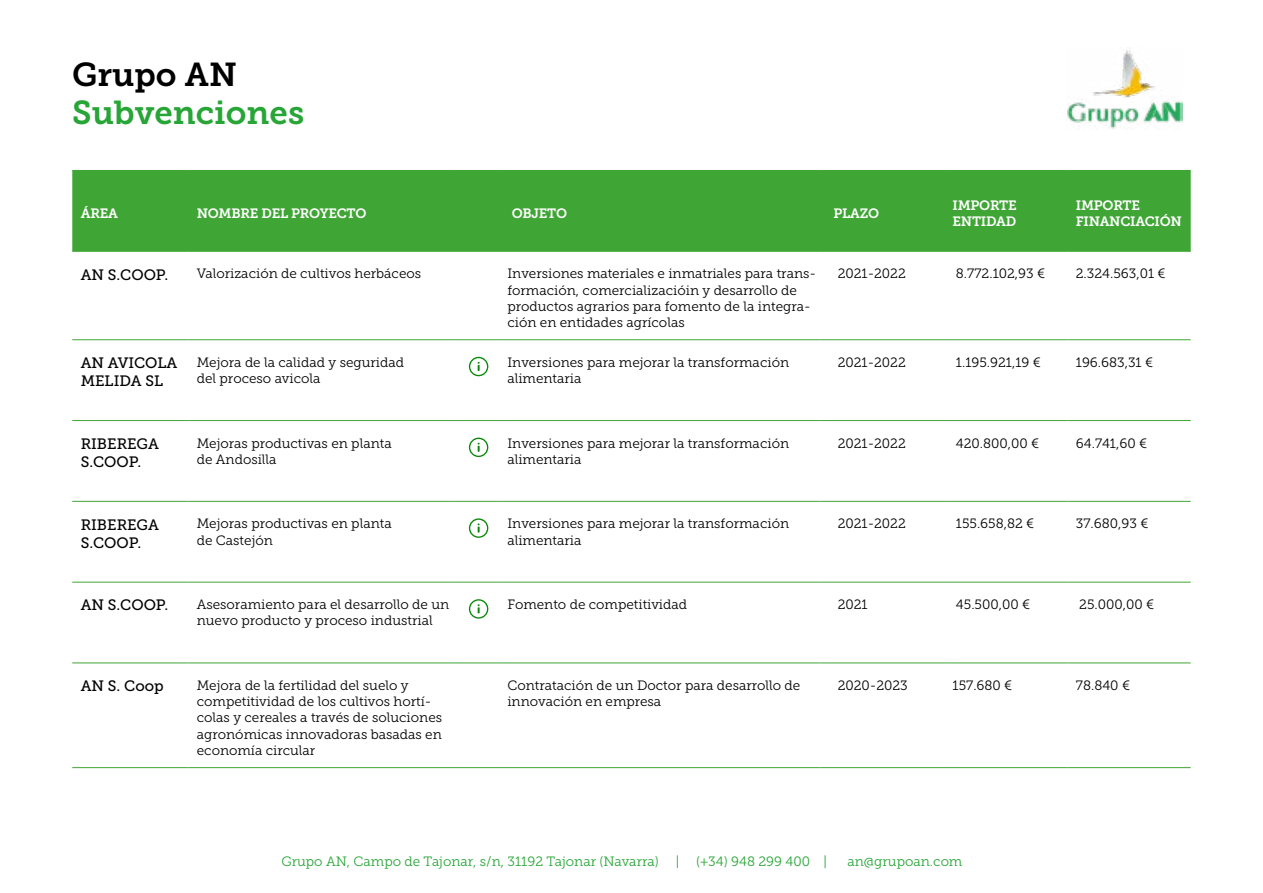
<style>
.page{position:relative;width:1263px;height:893px;background:#fff}
.page>*{position:absolute;margin:0;border:0;box-sizing:border-box;transform-origin:0 0}
.t1{font:33px "Museo Slab 700";color:#27a536}
.t2{font:33px "Museo Slab 700";color:#000}
.t3{font:15px/18px "Museo Slab 500";color:#000}
.t4{font:13.5px/16.2px "Museo Slab 300";color:#000}
.t5{font:13.5px "Museo Slab 300";color:#27a536}
.t6{font:13.5px/16.2px "Museo Slab 700";letter-spacing:-.02em;color:#fff}
</style>
<div class="page">
<img style="left:1067px;top:49px;width:115px;height:80px">
<div style="left:72px;top:171px;width:1119px;height:80px;background:#3fa535"></div>
<hr style="left:72px;top:767px;width:116px;height:1px;background:#3fa535">
<hr style="left:188px;top:767px;width:266px;height:1px;background:#3fa535">
<hr style="left:454px;top:767px;width:45px;height:1px;background:#3fa535">
<hr style="left:499px;top:767px;width:322px;height:1px;background:#3fa535">
<hr style="left:821px;top:767px;width:123px;height:1px;background:#3fa535">
<hr style="left:944px;top:767px;width:123px;height:1px;background:#3fa535">
<hr style="left:1067px;top:767px;width:124px;height:1px;background:#3fa535">
<hr style="left:72px;top:170px;width:116px;height:1px;background:#3fa535">
<hr style="left:188px;top:170px;width:266px;height:1px;background:#3fa535">
<hr style="left:454px;top:170px;width:45px;height:1px;background:#3fa535">
<hr style="left:499px;top:170px;width:322px;height:1px;background:#3fa535">
<hr style="left:821px;top:170px;width:123px;height:1px;background:#3fa535">
<hr style="left:944px;top:170px;width:123px;height:1px;background:#3fa535">
<hr style="left:1067px;top:170px;width:124px;height:1px;background:#3fa535">
<hr style="left:72px;top:251px;width:116px;height:1px;background:#3fa535">
<hr style="left:188px;top:251px;width:266px;height:1px;background:#3fa535">
<hr style="left:454px;top:251px;width:45px;height:1px;background:#3fa535">
<hr style="left:499px;top:251px;width:322px;height:1px;background:#3fa535">
<hr style="left:821px;top:251px;width:123px;height:1px;background:#3fa535">
<hr style="left:944px;top:251px;width:123px;height:1px;background:#3fa535">
<hr style="left:1067px;top:251px;width:124px;height:1px;background:#3fa535">
<hr style="left:72px;top:339px;width:116px;height:1px;background:#3fa535">
<hr style="left:188px;top:339px;width:266px;height:1px;background:#3fa535">
<hr style="left:454px;top:339px;width:45px;height:1px;background:#3fa535">
<hr style="left:499px;top:339px;width:322px;height:1px;background:#3fa535">
<hr style="left:821px;top:339px;width:123px;height:1px;background:#3fa535">
<hr style="left:944px;top:339px;width:123px;height:1px;background:#3fa535">
<hr style="left:1067px;top:339px;width:124px;height:1px;background:#3fa535">
<hr style="left:72px;top:420px;width:116px;height:1px;background:#3fa535">
<hr style="left:188px;top:420px;width:266px;height:1px;background:#3fa535">
<hr style="left:454px;top:420px;width:45px;height:1px;background:#3fa535">
<hr style="left:499px;top:420px;width:322px;height:1px;background:#3fa535">
<hr style="left:821px;top:420px;width:123px;height:1px;background:#3fa535">
<hr style="left:944px;top:420px;width:123px;height:1px;background:#3fa535">
<hr style="left:1067px;top:420px;width:124px;height:1px;background:#3fa535">
<hr style="left:72px;top:501px;width:116px;height:1px;background:#3fa535">
<hr style="left:188px;top:501px;width:266px;height:1px;background:#3fa535">
<hr style="left:454px;top:501px;width:45px;height:1px;background:#3fa535">
<hr style="left:499px;top:501px;width:322px;height:1px;background:#3fa535">
<hr style="left:821px;top:501px;width:123px;height:1px;background:#3fa535">
<hr style="left:944px;top:501px;width:123px;height:1px;background:#3fa535">
<hr style="left:1067px;top:501px;width:124px;height:1px;background:#3fa535">
<hr style="left:72px;top:582px;width:116px;height:1px;background:#3fa535">
<hr style="left:188px;top:582px;width:266px;height:1px;background:#3fa535">
<hr style="left:454px;top:582px;width:45px;height:1px;background:#3fa535">
<hr style="left:499px;top:582px;width:322px;height:1px;background:#3fa535">
<hr style="left:821px;top:582px;width:123px;height:1px;background:#3fa535">
<hr style="left:944px;top:582px;width:123px;height:1px;background:#3fa535">
<hr style="left:1067px;top:582px;width:124px;height:1px;background:#3fa535">
<hr style="left:72px;top:663px;width:116px;height:1px;background:#3fa535">
<hr style="left:188px;top:663px;width:266px;height:1px;background:#3fa535">
<hr style="left:454px;top:663px;width:45px;height:1px;background:#3fa535">
<hr style="left:499px;top:663px;width:322px;height:1px;background:#3fa535">
<hr style="left:821px;top:663px;width:123px;height:1px;background:#3fa535">
<hr style="left:944px;top:663px;width:123px;height:1px;background:#3fa535">
<hr style="left:1067px;top:663px;width:124px;height:1px;background:#3fa535">
<svg style="left:469px;top:357px;width:19px;height:19px"></svg>
<svg style="left:469px;top:438px;width:19px;height:19px"></svg>
<svg style="left:469px;top:518px;width:19px;height:20px"></svg>
<svg style="left:469px;top:599px;width:19px;height:20px"></svg>
<h1 class="t2" style="left:72px;top:56px;width:166px">Grupo AN</h1>
<h1 class="t1" style="left:72px;top:94px;width:233px">Subvenciones</h1>
<p class="t6" style="left:81px;top:205px;width:39px">ÁREA</p>
<p class="t6" style="left:197px;top:205px;width:171px">NOMBRE DEL PROYECTO</p>
<p class="t6" style="left:512px;top:205px;width:57px">OBJETO</p>
<p class="t6" style="left:833px;top:205px;width:47px">PLAZO</p>
<p class="t6" style="left:952px;top:197px;width:66px">IMPORTE<br>ENTIDAD</p>
<p class="t6" style="left:1076px;top:197px;width:108px">IMPORTE<br>FINANCIACIÓN</p>
<p class="t3" style="left:81px;top:265px;width:89px">AN S.COOP.</p>
<p class="t4" style="left:197px;top:266px;width:226px">Valorización de cultivos herbáceos</p>
<p class="t4" style="left:507px;top:266px;width:310px">Inversiones materiales e inmatriales para trans&shy;formación, comercializacióin y desarrollo de productos agrarios para fomento de la integra&shy;ción en entidades agrícolas</p>
<p class="t4" style="left:838px;top:266px;width:70px">2021-2022</p>
<p class="t4" style="left:956px;top:266px;width:91px">8.772.102,93 €</p>
<p class="t4" style="left:1076px;top:266px;width:91px">2.324.563,01 €</p>
<p class="t3" style="left:81px;top:354px;width:98px">AN AVICOLA<br>MELIDA SL</p>
<p class="t4" style="left:197px;top:354px;width:209px">Mejora de la calidad y seguridad del proceso avicola</p>
<p class="t4" style="left:507px;top:354px;width:283px">Inversiones para mejorar la transformación alimentaria</p>
<p class="t4" style="left:838px;top:354px;width:70px">2021-2022</p>
<p class="t4" style="left:956px;top:354px;width:86px">1.195.921,19 €</p>
<p class="t4" style="left:1076px;top:354px;width:79px">196.683,31 €</p>
<p class="t3" style="left:81px;top:435px;width:80px">RIBEREGA<br>S.COOP.</p>
<p class="t4" style="left:197px;top:435px;width:196px">Mejoras productivas en planta de Andosilla</p>
<p class="t4" style="left:507px;top:435px;width:283px">Inversiones para mejorar la transformación alimentaria</p>
<p class="t4" style="left:838px;top:435px;width:70px">2021-2022</p>
<p class="t4" style="left:956px;top:435px;width:85px">420.800,00 €</p>
<p class="t4" style="left:1076px;top:435px;width:73px">64.741,60 €</p>
<p class="t3" style="left:81px;top:515px;width:80px">RIBEREGA<br>S.COOP.</p>
<p class="t4" style="left:197px;top:516px;width:196px">Mejoras productivas en planta de Castejón</p>
<p class="t4" style="left:507px;top:516px;width:283px">Inversiones para mejorar la transformación alimentaria</p>
<p class="t4" style="left:838px;top:516px;width:70px">2021-2022</p>
<p class="t4" style="left:956px;top:516px;width:80px">155.658,82 €</p>
<p class="t4" style="left:1076px;top:516px;width:74px">37.680,93 €</p>
<p class="t3" style="left:81px;top:596px;width:89px">AN S.COOP.</p>
<p class="t4" style="left:197px;top:597px;width:254px">Asesoramiento para el desarrollo de un nuevo producto y proceso industrial</p>
<p class="t4" style="left:507px;top:597px;width:181px">Fomento de competitividad</p>
<p class="t4" style="left:838px;top:597px;width:31px">2021</p>
<p class="t4" style="left:956px;top:597px;width:76px">45.500,00 €</p>
<p class="t4" style="left:1079px;top:597px;width:76px">25.000,00 €</p>
<p class="t3" style="left:81px;top:677px;width:84px">AN S. Coop</p>
<p class="t4" style="left:197px;top:677px;width:247px">Mejora de la fertilidad del suelo y competitividad de los cultivos hortí&shy;colas y cereales a través de soluciones agronómicas innovadoras basadas en economía circular</p>
<p class="t4" style="left:507px;top:677px;width:294px">Contratación de un Doctor para desarrollo de innovación en empresa</p>
<p class="t4" style="left:838px;top:677px;width:72px">2020-2023</p>
<p class="t4" style="left:952px;top:677px;width:61px">157.680 €</p>
<p class="t4" style="left:1076px;top:677px;width:56px">78.840 €</p>
<p class="t5" style="left:281px;top:854px;width:379px">Grupo AN, Campo de Tajonar, s/n, 31192 Tajonar (Navarra)</p>
<p class="t5" style="left:676px;top:854px;width:5px">|</p>
<p class="t5" style="left:696px;top:854px;width:132px">(+34) 948 299 400 |</p>
<p class="t5" style="left:847px;top:854px;width:116px">an@grupoan.com</p>
</div>
